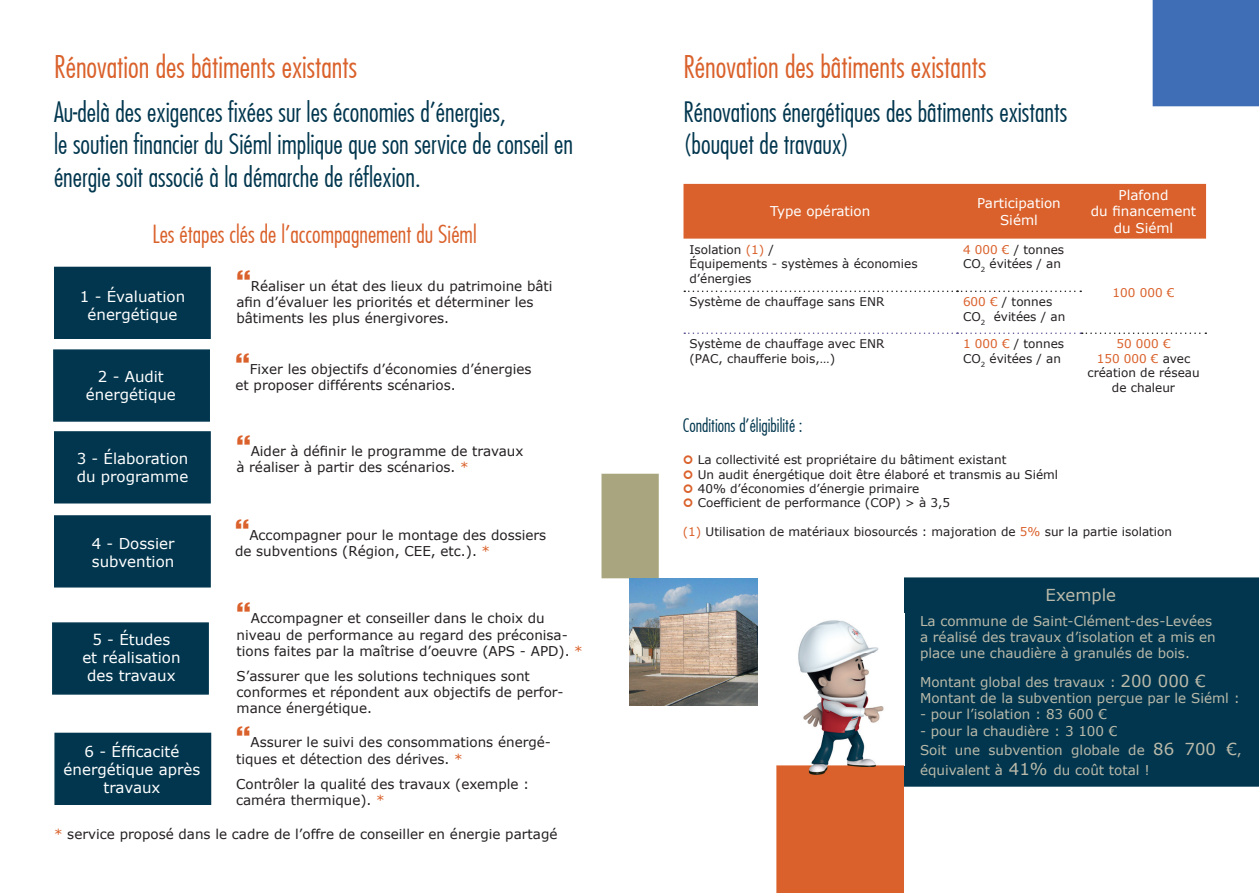
<style>
.page{position:relative;width:1259px;height:893px;background:#fff}
.page>*{position:absolute;margin:0;border:0;box-sizing:border-box;transform-origin:0 0}
.t1{font:300 30px "Futura";color:#da612b}
.t2{font:300 27px/32.4px "Futura";color:#01364e}
.t3{font:300 24px "Futura";color:#da612b}
.t4{font:300 18px "Futura";color:#01364e}
.t5{font:16.5px "MS Reference Sans Serif";color:#bbbaaa}
.t6{font:15px/18px "MS Reference Sans Serif";color:#fff;text-align:center}
.t7{font:13.5px/16.2px "MS Reference Sans Serif";color:#231f20}
.t8{font:13.5px/16.2px "MS Reference Sans Serif";color:#bbbaaa}
.t9{font:13.5px/16.2px "MS Reference Sans Serif";color:#fff;text-align:center}
.t10{font:12px/14.4px "MS Reference Sans Serif";color:#231f20}
.t11{font:12px "MS Reference Sans Serif";color:#da612b}
.s1{color:#da612b}
.s2{font-size:16.5px}
</style>
<div class="page">
<div style="left:54px;top:267px;width:157px;height:72px;background:#01364e"></div>
<div style="left:53px;top:349px;width:157px;height:73px;background:#01364e;border:2px solid #01364e"></div>
<div style="left:54px;top:431px;width:157px;height:72px;background:#01364e;border:2px solid #01364e"></div>
<div style="left:54px;top:515px;width:157px;height:72px;background:#01364e;border:2px solid #01364e"></div>
<div style="left:52px;top:622px;width:157px;height:73px;background:#01364e;border:2px solid #01364e"></div>
<div style="left:54px;top:733px;width:157px;height:72px;background:#01364e"></div>
<div style="left:776px;top:765px;width:128px;height:128px;background:#da612b"></div>
<svg style="left:684px;top:332px;width:522px;height:2px"></svg>
<svg style="left:684px;top:291px;width:397px;height:1px"></svg>
<div style="left:683px;top:184px;width:523px;height:55px;background:#da612b"></div>
<div style="left:1034px;top:213px;width:4px;height:13px;border:3px solid #da612b"></div>
<div style="left:904px;top:577px;width:355px;height:210px;background:#01364e"></div>
<div style="left:1153px;top:1px;width:105px;height:105px;background:#3f6eb6"></div>
<div style="left:1152px;top:0;width:107px;height:106px;border:2px solid #3f6eb6"></div>
<img style="left:789px;top:620px;width:115px;height:156px">
<img style="left:789px;top:767px;width:113px;height:9px">
<div style="left:601px;top:474px;width:58px;height:104px;background:#a9a67f;border:2px solid #a9a67f"></div>
<img style="left:629px;top:578px;width:128px;height:128px">
<h1 class="t1" style="left:54px;top:48px;width:304px">Rénovation des bâtiments existants</h1>
<h2 class="t2" style="left:54px;top:95px;width:520px">Au-delà des exigences fixées sur les économies d’énergies,<br>le soutien financier du Siéml implique que son service de conseil en énergie soit associé à la démarche de réflexion.</h2>
<h3 class="t3" style="left:153px;top:219px;width:325px">Les étapes clés de l’accompagnement du Siéml</h3>
<p class="t6" style="left:80px;top:287px;width:107px">1 - Évaluation énergétique</p>
<p class="t7" style="left:236px;top:278px;width:318px;text-indent:14px">Réaliser un état des lieux du patrimoine bâti afin d’évaluer les priorités et déterminer les bâtiments les plus énergivores.</p>
<p class="t6" style="left:86px;top:367px;width:91px">2 - Audit énergétique</p>
<p class="t7" style="left:235px;top:360px;width:297px;text-indent:14px">Fixer les objectifs d’économies d’énergies et proposer différents scénarios.</p>
<p class="t6" style="left:77px;top:449px;width:113px;text-align:left">3 - Élaboration du programme</p>
<p class="t7" style="left:236px;top:442px;width:289px;text-indent:14px">Aider à définir le programme de travaux à réaliser à partir des scénarios. <span class="s1">*</span></p>
<p class="t6" style="left:92px;top:534px;width:84px;text-align:left">4 - Dossier subvention</p>
<p class="t7" style="left:235px;top:526px;width:313px;text-indent:14px">Accompagner pour le montage des dossiers de subventions (Région, CEE, etc.). <span class="s1">*</span></p>
<p class="t6" style="left:82px;top:630px;width:100px">5 - Études<br>et réalisation des travaux</p>
<p class="t7" style="left:236px;top:610px;width:348px;text-indent:14px">Accompagner et conseiller dans le choix du niveau de performance au regard des préconisa&shy;tions faites par la maîtrise d’oeuvre (APS - APD). <span class="s1">*</span></p>
<p class="t7" style="left:236px;top:668px;width:328px">S’assurer que les solutions techniques sont conformes et répondent aux objectifs de perfor&shy;mance énergétique.</p>
<p class="t6" style="left:64px;top:742px;width:138px">6 - Éfficacité énergétique après travaux</p>
<p class="t7" style="left:236px;top:734px;width:316px;text-indent:14px">Assurer le suivi des consommations énergé&shy;tiques et détection des dérives. <span class="s1">*</span></p>
<p class="t7" style="left:236px;top:775px;width:295px">Contrôler la qualité des travaux (exemple : caméra thermique). <span class="s1">*</span></p>
<p class="t7" style="left:54px;top:825px;width:505px"><span class="s1">*</span> service proposé dans le cadre de l’offre de conseiller en énergie partagé</p>
<h1 class="t1" style="left:683px;top:48px;width:304px">Rénovation des bâtiments existants</h1>
<h2 class="t2" style="left:683px;top:95px;width:385px">Rénovations énergétiques des bâtiments existants (bouquet de travaux)</h2>
<p class="t9" style="left:770px;top:203px;width:102px">Type opération</p>
<p class="t9" style="left:977px;top:195px;width:85px">Participation<br>Siéml</p>
<p class="t9" style="left:1090px;top:187px;width:107px">Plafond<br>du financement du Siéml</p>
<p class="t10" style="left:689px;top:242px;width:230px">Isolation <span class="s1">(1)</span> /<br>Équipements - systèmes à économies d’énergies</p>
<p class="t10" style="left:963px;top:242px;width:103px"><span class="s1">4 000 €</span> / tonnes<br>CO<sub>2</sub> évitées / an</p>
<p class="t11" style="left:1112px;top:285px;width:63px">100 000 €</p>
<p class="t10" style="left:689px;top:294px;width:196px">Système de chauffage sans ENR</p>
<p class="t10" style="left:963px;top:294px;width:104px"><span class="s1">600 €</span> / tonnes<br>CO<sub>2</sub> évitées / an</p>
<p class="t10" style="left:689px;top:336px;width:196px">Système de chauffage avec ENR (PAC, chaufferie bois,…)</p>
<p class="t10" style="left:963px;top:336px;width:103px"><span class="s1">1 000 €</span> / tonnes<br>CO<sub>2</sub> évitées / an</p>
<p class="t10" style="left:1087px;top:336px;width:114px;text-align:center"><span class="s1">50 000 €<br>150 000 €</span> avec création de réseau de chaleur</p>
<h3 class="t4" style="left:683px;top:414px;width:121px">Conditions d'éligibilité :</h3>
<p class="t10" style="left:698px;top:452px;width:362px">La collectivité est propriétaire du bâtiment existant<br>Un audit énergétique doit être élaboré et transmis au Siéml 40% d’économies d’énergie primaire<br>Coefficient de performance (COP) &gt; à 3,5</p>
<p class="t10" style="left:683px;top:524px;width:491px"><span class="s1">(1)</span> Utilisation de matériaux biosourcés : majoration de <span class="s1">5%</span> sur la partie isolation</p>
<p class="t5" style="left:1045px;top:584px;width:72px">Exemple</p>
<p class="t8" style="left:920px;top:612px;width:297px">La commune de Saint-Clément-des-Levées a réalisé des travaux d’isolation et a mis en place une chaudière à granulés de bois.</p>
<p class="t8" style="left:920px;top:673px;width:321px">Montant global des travaux : <span class="s2">200 000 €<br></span>Montant de la subvention perçue par le Siéml :</p>
<p class="t8" style="left:920px;top:706px;width:189px">- pour l’isolation : 83 600 €</p>
<p class="t8" style="left:920px;top:720px;width:323px;line-height:19.8px">- pour la chaudière : 3 100 €<br>Soit une subvention globale de <span class="s2">86 700 €</span>, équivalent à <span class="s2">41%</span> du coût total !</p>
</div>
